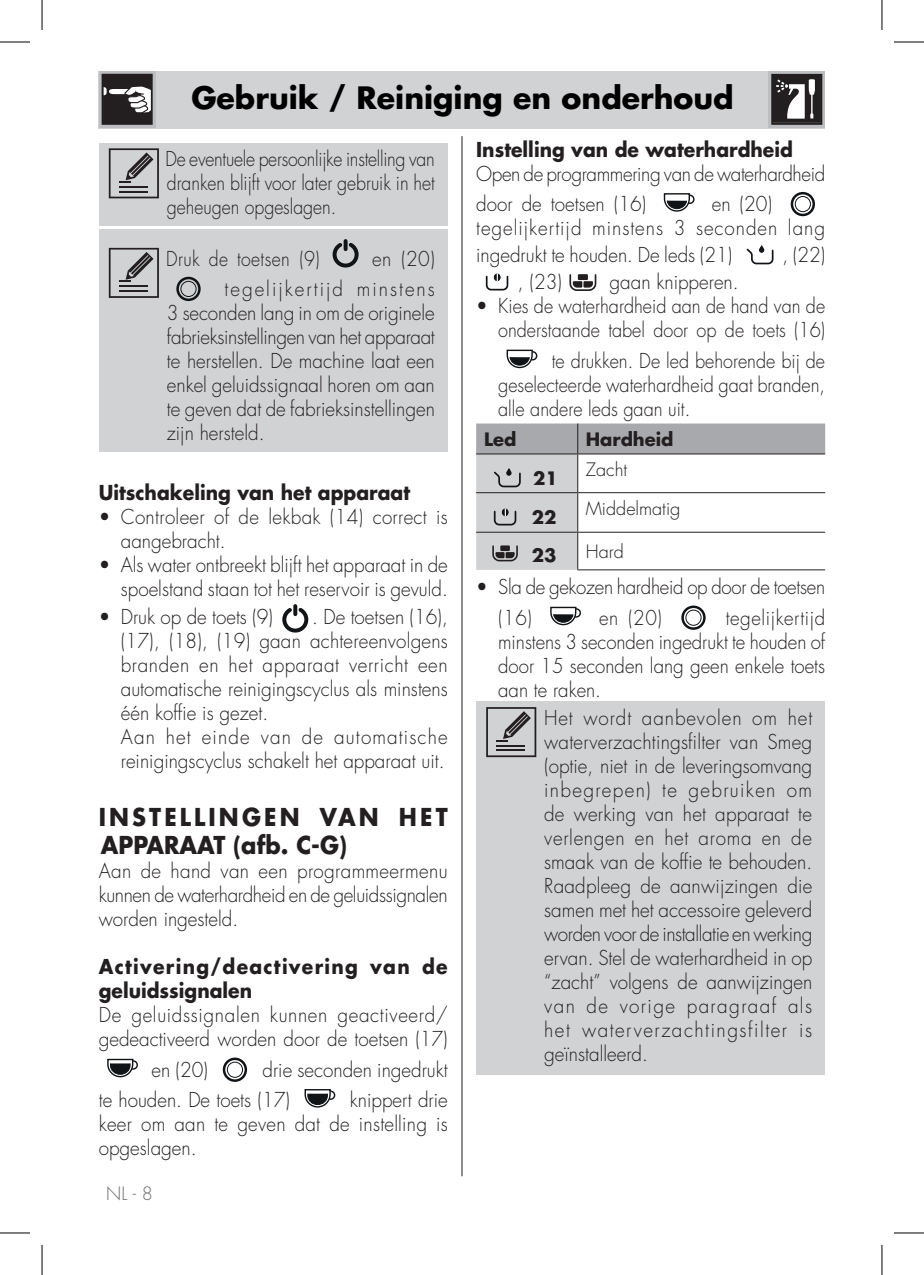
<style>
.page{position:relative;width:924px;height:1275px;background:#fff}
.page>*{position:absolute;margin:0;border:0;box-sizing:border-box;transform-origin:0 0}
.t1{font:700 30px "Futura";color:#000}
.t2{font:700 24px/28.8px "Futura";letter-spacing:.14em;color:#231f20;scale:.94 1}
.t3{font:300 20px/24px "Futura";color:#231f20;text-align:justify;scale:.94 1}
.t4{font:300 20px/24px "Futura";color:#231f20;text-align:justify;scale:.93 1}
.t5{font:300 20px/24px "Futura";color:#231f20;text-align:justify;scale:.88 1}
.t6{font:300 20px/24px "Futura";color:#231f20;text-align:justify;scale:.9 1}
.t7{font:300 20px/24px "Futura";letter-spacing:.035em;color:#231f20;scale:.94 1}
.t8{font:700 20px "Futura";color:#231f20;scale:.94 1}
.t9{font:300 20px/30.2px "Futura";letter-spacing:-.02em;color:#231f20;scale:.94 1}
.t10{font:700 20px/24px "Futura";letter-spacing:.07em;color:#231f20;scale:.94 1}
.t11{font:300 20px/24px "Futura";letter-spacing:.05em;color:#231f20;scale:.94 1}
.t12{font:300 20px/30px "Futura";letter-spacing:.105em;color:#231f20;text-align:right;scale:.94 1}
.t13{font:300 20px "Futura";letter-spacing:.025em;color:#231f20;scale:.88 1}
.t14{font:300 18px "Futura";color:#231f20}
.t15{font:700 18px "Futura";color:#231f20}
.t16{font:300 18px "Futura";color:#6d6e71}
</style>
<div class="page">
<hr style="left:461px;top:136px;width:1px;height:1040px;background:#231f20">
<div style="left:99px;top:71px;width:725px;height:58px;background:#d1d2d4"></div>
<div style="left:99px;top:143px;width:348px;height:82px;background:#d1d2d4"></div>
<svg style="left:109px;top:148px;width:50px;height:50px"></svg>
<div style="left:99px;top:229px;width:348px;height:223px;background:#d1d2d4"></div>
<svg style="left:109px;top:248px;width:50px;height:50px"></svg>
<svg style="left:332px;top:239px;width:27px;height:29px"></svg>
<div style="left:176px;top:277px;width:24px;height:24px;border:2px solid #111416;border-radius:50%"></div>
<div style="left:180px;top:281px;width:16px;height:16px;border:1px solid #111416;border-radius:50%"></div>
<svg style="left:282px;top:604px;width:27px;height:29px"></svg>
<svg style="left:107px;top:1058px;width:31px;height:20px"></svg>
<div style="left:223px;top:1057px;width:24px;height:25px;border:2px solid #111416;border-radius:50%"></div>
<div style="left:227px;top:1061px;width:16px;height:16px;border:1px solid #111416;border-radius:50%"></div>
<svg style="left:304px;top:1089px;width:32px;height:19px"></svg>
<svg style="left:663px;top:193px;width:32px;height:19px"></svg>
<div style="left:790px;top:192px;width:24px;height:24px;border:2px solid #111416;border-radius:50%"></div>
<div style="left:794px;top:196px;width:16px;height:16px;border:1px solid #111416;border-radius:50%"></div>
<svg style="left:746px;top:246px;width:28px;height:19px"></svg>
<svg style="left:485px;top:273px;width:24px;height:18px"></svg>
<svg style="left:569px;top:274px;width:27px;height:17px"></svg>
<svg style="left:506px;top:349px;width:32px;height:20px"></svg>
<svg style="left:476px;top:423px;width:348px;height:147px"></svg>
<svg style="left:550px;top:606px;width:31px;height:20px"></svg>
<div style="left:681px;top:605px;width:24px;height:25px;border:2px solid #111416;border-radius:50%"></div>
<div style="left:685px;top:610px;width:16px;height:15px;border:1px solid #111416;border-radius:50%"></div>
<div style="left:476px;top:701px;width:348px;height:374px;background:#d1d2d4"></div>
<svg style="left:486px;top:707px;width:50px;height:50px"></svg>
<svg style="left:768px;top:71px;width:56px;height:57px"></svg>
<svg style="left:770px;top:74px;width:52px;height:51px;background:#5d5a5b"></svg>
<svg style="left:99px;top:71px;width:56px;height:57px"></svg>
<svg style="left:102px;top:74px;width:51px;height:51px;background:#4f4b4c"></svg>
<hr style="left:0;top:42px;width:30px;height:1px;background:#000">
<hr style="left:893px;top:42px;width:30px;height:1px;background:#000">
<hr style="left:0;top:1232px;width:30px;height:1px;background:#000">
<hr style="left:893px;top:1232px;width:30px;height:1px;background:#000">
<hr style="left:42px;top:0;width:1px;height:30px;background:#000">
<hr style="left:42px;top:1245px;width:1px;height:30px;background:#000">
<hr style="left:881px;top:0;width:1px;height:30px;background:#000">
<hr style="left:881px;top:1245px;width:1px;height:30px;background:#000">
<h1 class="t1" style="left:191px;top:84px;width:543px">Gebruik / Reiniging en onderhoud</h1>
<p class="t8" style="left:476px;top:140px;width:338px">Instelling van de waterhardheid</p>
<p class="t9" style="left:476px;top:160px;width:372px">Open de programmering van de waterhardheid door de toetsen (16)</p>
<p class="t5" style="left:165px;top:149px;width:307px">De eventuele persoonlijke instelling van dranken blijft voor later gebruik in het geheugen opgeslagen.</p>
<p class="t13" style="left:166px;top:249px;width:176px">Druk de toetsen (9)</p>
<p class="t11" style="left:476px;top:193px;width:372px;text-indent:235px">en (20) tegelijkertijd minstens 3 seconden lang</p>
<p class="t3" style="left:476px;top:244px;width:274px">ingedrukt te houden. De leds (21)</p>
<p class="t3" style="left:782px;top:244px;width:47px">, (22)</p>
<p class="t3" style="left:517px;top:271px;width:48px">, (23)</p>
<p class="t3" style="left:609px;top:271px;width:139px">gaan knipperen.</p>
<p class="t3" style="left:476px;top:295px;width:372px;text-align:right">• Kies de waterhardheid aan de hand van de onderstaande tabel door op de toets (16)</p>
<p class="t6" style="left:498px;top:350px;width:364px;text-indent:53px">te drukken. De led behorende bij de geselecteerde waterhardheid gaat branden, alle andere leds gaan uit.</p>
<p class="t15" style="left:484px;top:431px;width:34px">Led</p>
<p class="t15" style="left:585px;top:431px;width:89px">Hardheid</p>
<p class="t15" style="left:533px;top:469px;width:26px">21</p>
<p class="t12" style="left:224px;top:245px;width:225px">en (20)<br>tegelijkertijd minstens</p>
<p class="t3" style="left:167px;top:302px;width:286px">3 seconden lang in om de originele fabrieksinstellingen van het apparaat te herstellen. De machine laat een enkel geluidssignaal horen om aan te geven dat de fabrieksinstellingen zijn hersteld.</p>
<p class="t8" style="left:99px;top:483px;width:333px">Uitschakeling van het apparaat</p>
<p class="t3" style="left:121px;top:506px;width:349px;text-indent:-22px">• Controleer of de lekbak (14) correct is aangebracht.</p>
<p class="t3" style="left:99px;top:554px;width:372px;text-align:right">• Als water ontbreekt blijft het apparaat in de spoelstand staan tot het reservoir is gevuld.</p>
<p class="t3" style="left:99px;top:606px;width:187px">• Druk op de toets (9)</p>
<p class="t14" style="left:585px;top:461px;width:43px">Zacht</p>
<p class="t15" style="left:531px;top:509px;width:26px">22</p>
<p class="t14" style="left:585px;top:499px;width:96px">Middelmatig</p>
<p class="t15" style="left:531px;top:547px;width:26px">23</p>
<p class="t14" style="left:585px;top:543px;width:40px">Hard</p>
<p class="t3" style="left:498px;top:573px;width:349px;line-height:30.2px;text-indent:-22px">• Sla de gekozen hardheid op door de toetsen (16)</p>
<p class="t4" style="left:498px;top:607px;width:353px;text-indent:227px">tegelijkertijd minstens 3 seconden ingedrukt te houden of door 15 seconden lang geen enkele toets aan te raken.</p>
<p class="t3" style="left:544px;top:707px;width:287px">Het wordt aanbevolen om het waterverzachtingsfilter van Smeg (optie, niet in de leveringsomvang inbegrepen) te gebruiken om de werking van het apparaat te verlengen en het aroma en de smaak van de koffie te behouden.<br>Raadpleeg de aanwijzingen die samen met het accessoire geleverd worden voor de installatie en werking ervan. Stel de waterhardheid in op “zacht” volgens de aanwijzingen van de vorige paragraaf als het waterverzachtingsfilter is geïnstalleerd.</p>
<p class="t3" style="left:121px;top:606px;width:349px;text-align:left;text-indent:191px">. De toetsen (16), (17), (18), (19) gaan achtereenvolgens branden en het apparaat verricht een automatische reinigingscyclus als minstens één koffie is gezet.<br>Aan het einde van de automatische reinigingscyclus schakelt het apparaat uit.</p>
<p class="t2" style="left:99px;top:804px;width:372px">INSTELLINGEN VAN HET<br>APPARAAT (afb. C-G)</p>
<p class="t3" style="left:99px;top:860px;width:372px">Aan de hand van een programmeermenu kunnen de waterhardheid en de geluidssignalen worden ingesteld.</p>
<p class="t10" style="left:99px;top:956px;width:372px">Activering/deactivering van de geluidssignalen</p>
<p class="t7" style="left:99px;top:1004px;width:373px">De geluidssignalen kunnen geactiveerd/ gedeactiveerd worden door de toetsen (17)</p>
<p class="t3" style="left:151px;top:1059px;width:61px">en (20)</p>
<p class="t4" style="left:599px;top:607px;width:69px">en (20)</p>
<p class="t3" style="left:99px;top:1056px;width:372px;line-height:30.2px;text-indent:164px">drie seconden ingedrukt te houden. De toets (17)</p>
<p class="t3" style="left:99px;top:1089px;width:373px;text-indent:251px">knippert drie keer om aan te geven dat de instelling is opgeslagen.</p>
<p class="t16" style="left:106px;top:1184px;width:48px">NL - 8</p>
</div>
